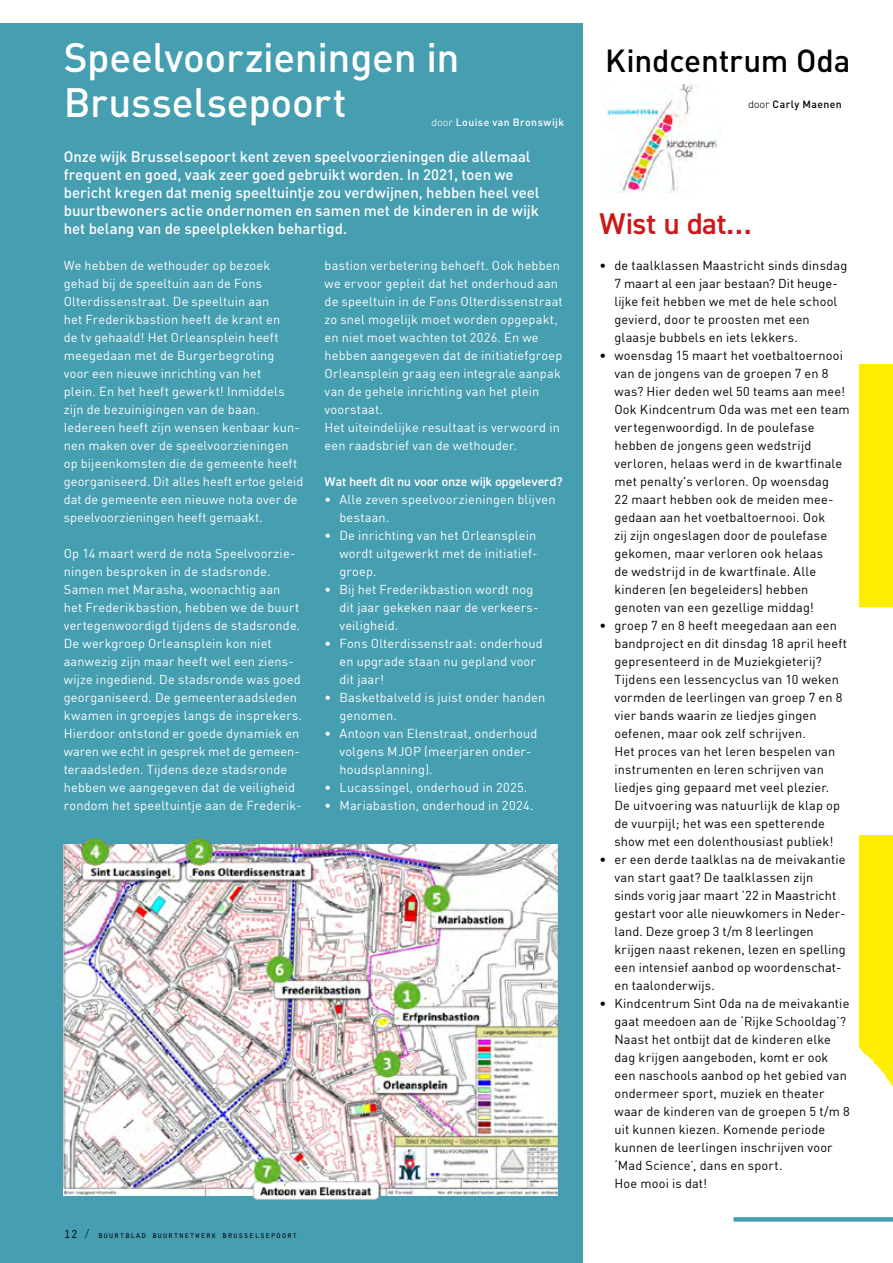
<style>
.page{position:relative;width:893px;height:1263px;background:#fff}
.page>*{position:absolute;margin:0;border:0;box-sizing:border-box;transform-origin:0 0}
.t1{font:500 40.5px/45px "DIN";letter-spacing:-.01em;color:#fff}
.t2{font:500 31.5px "DIN";letter-spacing:-.005em;color:#000}
.t3{font:600 30px "DIN2014";letter-spacing:-.005em;color:#cd1719}
.t4{font:500 15px/18px "DIN";letter-spacing:-.005em;color:#fff}
.t5{font:12.75px/18px "DIN";letter-spacing:.015em;color:#fff}
.t6{font:12.75px/18px "DIN";letter-spacing:.015em;color:#000}
.t7{font:600 12.75px "DIN2014";letter-spacing:.005em;color:#fff}
.t8{font:500 10.5px "DIN";letter-spacing:.045em;color:#fff}
.t9{font:500 10.5px "DIN";letter-spacing:.04em;color:#000}
.t10{font:9px "Orator Std";color:#000}
.s1{font-family:"DIN2014";font-weight:300}
.s2{font-size:12px}
</style>
<div class="page">
<svg style="left:859px;top:364px;width:34px;height:478px;fill:#ffed00"></svg>
<svg style="left:859px;top:842px;width:34px;height:245px;background:#ffee16"></svg>
<div style="left:0;top:23px;width:583px;height:1240px;background:#469eb1"></div>
<img style="left:607px;top:83px;width:111px;height:110px">
<img style="left:64px;top:845px;width:493px;height:350px">
<img style="left:185px;top:838px;width:28px;height:27px;border-radius:14px">
<img style="left:81px;top:838px;width:27px;height:27px;border-radius:14px">
<img style="left:253px;top:1181px;width:126px;height:19px">
<div style="left:733px;top:1217px;width:160px;height:5px;background:#469eb1"></div>
<h1 class="t1" style="left:64px;top:34px;width:397px">Speelvoorzieningen in<br>Brusselsepoort</h1>
<p class="t8" style="left:432px;top:116px;width:134px"><span class="s1">door</span> Louise van Bronswijk</p>
<p class="t4" style="left:64px;top:147px;width:477px">Onze wijk Brusselsepoort kent zeven speelvoorzieningen die allemaal frequent en goed, vaak zeer goed gebruikt worden. In 2021, toen we bericht kregen dat menig speeltuintje zou verdwijnen, hebben heel veel buurtbewoners actie ondernomen en samen met de kinderen in de wijk het belang van de speelplekken behartigd.</p>
<p class="t5" style="left:64px;top:256px;width:241px">We hebben de wethouder op bezoek gehad bij de speeltuin aan de Fons Olterdissenstraat. De speeltuin aan<br>het Frederikbastion heeft de krant en<br>de tv gehaald! Het Orleansplein heeft meegedaan met de Burgerbegroting<br>voor een nieuwe inrichting van het<br>plein. En het heeft gewerkt! Inmiddels zijn de bezuinigingen van de baan.<br>Iedereen heeft zijn wensen kenbaar kun&shy;nen maken over de speelvoorzieningen op bijeenkomsten die de gemeente heeft georganiseerd. Dit alles heeft ertoe geleid dat de gemeente een nieuwe nota over de speelvoorzieningen heeft gemaakt.</p>
<p class="t5" style="left:64px;top:544px;width:240px">Op 14 maart werd de nota Speelvoorzie&shy;ningen besproken in de stadsronde.<br>Samen met Marasha, woonachtig aan<br>het Frederikbastion, hebben we de buurt vertegenwoordigd tijdens de stadsronde.<br>De werkgroep Orleansplein kon niet aanwezig zijn maar heeft wel een ziens&shy;wijze ingediend. De stadsronde was goed georganiseerd. De gemeenteraadsleden kwamen in groepjes langs de insprekers.<br>Hierdoor ontstond er goede dynamiek en waren we echt in gesprek met de gemeen&shy;teraadsleden. Tijdens deze stadsronde hebben we aangegeven dat de veiligheid rondom het speeltuintje aan de Frederik-</p>
<p class="t5" style="left:325px;top:256px;width:240px">bastion verbetering behoeft. Ook hebben we ervoor gepleit dat het onderhoud aan de speeltuin in de Fons Olterdissenstraat zo snel mogelijk moet worden opgepakt, en niet moet wachten tot 2026. En we hebben aangegeven dat de initiatiefgroep Orleansplein graag een integrale aanpak van de gehele inrichting van het plein voorstaat.<br>Het uiteindelijke resultaat is verwoord in een raadsbrief van de wethouder.</p>
<p class="t7" style="left:325px;top:473px;width:239px">Wat heeft dit nu voor onze wijk opgeleverd?</p>
<p class="t5" style="left:339px;top:490px;width:218px;text-indent:-15px">• Alle zeven speelvoorzieningen blijven bestaan.</p>
<p class="t5" style="left:339px;top:526px;width:199px;text-align:justify;text-indent:-15px">• De inrichting van het Orleansplein wordt uitgewerkt met de initiatief&shy;groep.</p>
<p class="t5" style="left:339px;top:580px;width:201px;text-indent:-15px">• Bij het Frederikbastion wordt nog dit jaar gekeken naar de verkeers&shy;veiligheid.</p>
<p class="t5" style="left:339px;top:634px;width:205px;text-indent:-15px">• Fons Olterdissenstraat: onderhoud en upgrade staan nu gepland voor dit jaar!</p>
<p class="t5" style="left:339px;top:688px;width:207px;text-indent:-15px">• Basketbalveld is juist onder handen genomen.</p>
<p class="t5" style="left:339px;top:724px;width:199px;text-indent:-15px">• Antoon van Elenstraat, onderhoud volgens MJOP (meerjaren onder&shy;houdsplanning).</p>
<p class="t5" style="left:325px;top:778px;width:204px">• Lucassingel, onderhoud in 2025.</p>
<p class="t5" style="left:325px;top:796px;width:210px">• Mariabastion, onderhoud in 2024.</p>
<p class="t10" style="left:64px;top:1228px;width:235px"><span class="s2">12 /</span> buurtblad buurtnetwerk brusselsepoort</p>
<h2 class="t2" style="left:605px;top:41px;width:247px">Kindcentrum Oda</h2>
<p class="t9" style="left:748px;top:98px;width:95px"><span class="s1">door</span> Carly Maenen</p>
<h3 class="t3" style="left:600px;top:204px;width:154px">Wist u dat…</h3>
<p class="t6" style="left:614px;top:256px;width:234px;text-indent:-15px">• de taalklassen Maastricht sinds dinsdag 7 maart al een jaar bestaan? Dit heuge&shy;lijke feit hebben we met de hele school gevierd, door te proosten met een glaasje bubbels en iets lekkers.</p>
<p class="t6" style="left:614px;top:346px;width:237px;text-indent:-15px">• woensdag 15 maart het voetbaltoernooi van de jongens van de groepen 7 en 8 was? Hier deden wel 50 teams aan mee!<br>Ook Kindcentrum Oda was met een team vertegenwoordigd. In de poulefase hebben de jongens geen wedstrijd verloren, helaas werd in de kwartfinale met penalty's verloren. Op woensdag<br>22 maart hebben ook de meiden mee&shy;gedaan aan het voetbaltoernooi. Ook<br>zij zijn ongeslagen door de poulefase gekomen, maar verloren ook helaas<br>de wedstrijd in de kwartfinale. Alle kinderen (en begeleiders) hebben genoten van een gezellige middag!</p>
<p class="t6" style="left:614px;top:616px;width:234px;text-indent:-15px">• groep 7 en 8 heeft meegedaan aan een bandproject en dit dinsdag 18 april heeft gepresenteerd in de Muziekgieterij?<br>Tijdens een lessencyclus van 10 weken vormden de leerlingen van groep 7 en 8 vier bands waarin ze liedjes gingen oefenen, maar ook zelf schrijven.<br>Het proces van het leren bespelen van instrumenten en leren schrijven van liedjes ging gepaard met veel plezier.<br>De uitvoering was natuurlijk de klap op de vuurpijl; het was een spetterende show met een dolenthousiast publiek!</p>
<p class="t6" style="left:614px;top:850px;width:233px;text-indent:-15px">• er een derde taalklas na de meivakantie van start gaat? De taalklassen zijn sinds vorig jaar maart ’22 in Maastricht gestart voor alle nieuwkomers in Neder&shy;land. Deze groep 3 t/m 8 leerlingen krijgen naast rekenen, lezen en spelling een intensief aanbod op woordenschat&shy;en taalonderwijs.</p>
<p class="t6" style="left:614px;top:994px;width:237px;text-indent:-15px">• Kindcentrum Sint Oda na de meivakantie gaat meedoen aan de ‘Rijke Schooldag’?<br>Naast het ontbijt dat de kinderen elke dag krijgen aangeboden, komt er ook een naschools aanbod op het gebied van ondermeer sport, muziek en theater waar de kinderen van de groepen 5 t/m 8 uit kunnen kiezen. Komende periode kunnen de leerlingen inschrijven voor ‘Mad Science’, dans en sport.<br>Hoe mooi is dat!</p>
</div>
